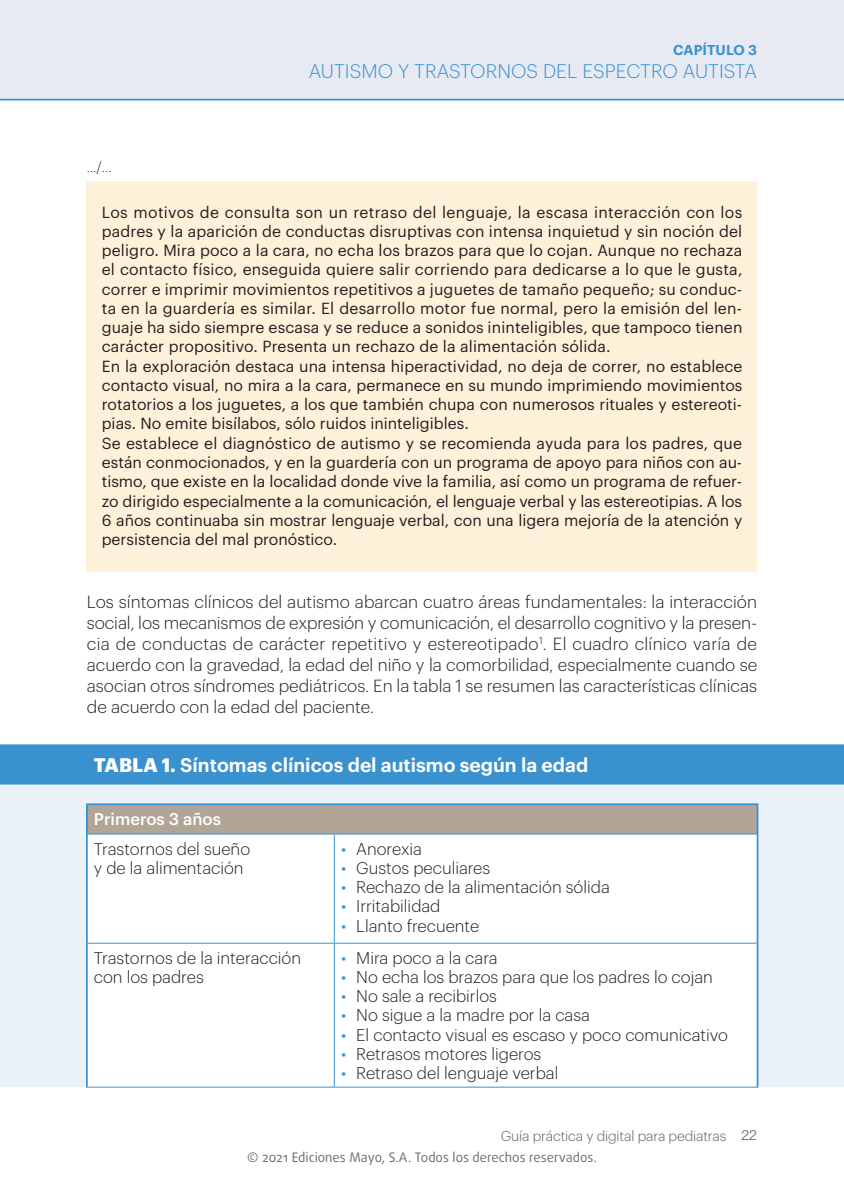
<style>
.page{position:relative;width:844px;height:1191px;background:#fff}
.page>*{position:absolute;margin:0;border:0;box-sizing:border-box;transform-origin:0 0}
.TAULA_titol{font:600 19.25px "Graphik";color:#fff}
.t1{font:300 19.25px "Graphik";letter-spacing:.005em;color:#3992cf}
.TEXT_GENERAL{font:300 17.15px/21px "Graphik";color:#231f20;text-align:justify}
.TAULA_items{font:300 16.62px/19.2px "Graphik";color:#231f20}
.TAULA_items-2{font:500 16.62px "Graphik";color:#fff}
.CC_text{font:15.75px/19.2px "Graphik";color:#231f20;text-align:justify}
.t2{font:300 14px "Graphik";letter-spacing:-.01em;color:#5a5d67}
.t3{font:600 14px "Graphik";letter-spacing:.005em;color:#3992cf}
.CC_text-2{font:300 14px "Graphik";color:#231f20}
.t4{font:13.12px "Daxline Pro";color:#6c6d70}
.s1{font-weight:700}
.s2{color:#3992cf}
.s3{font-family:"Helvetica Neue LT Std"}
</style>
<div class="page">
<div style="left:0;top:0;width:843px;height:99px;background:#e8eaf3"></div>
<hr style="left:0;top:99px;width:843px;height:1px;background:#3992cf">
<div style="left:0;top:744px;width:843px;height:40px;background:#3992cf"></div>
<div style="left:0;top:784px;width:843px;height:303px;background:#eaf1f9"></div>
<div style="left:87px;top:804px;width:670px;height:30px;background:#b2a496"></div>
<svg style="left:88px;top:834px;width:668px;height:252px"></svg>
<hr style="left:86px;top:834px;width:2px;height:109px;background:#3992cf">
<hr style="left:756px;top:834px;width:2px;height:109px;background:#3992cf">
<hr style="left:86px;top:943px;width:2px;height:143px;background:#3992cf">
<hr style="left:756px;top:943px;width:2px;height:143px;background:#3992cf">
<hr style="left:86px;top:803px;width:248px;height:2px;background:#3992cf">
<hr style="left:86px;top:805px;width:2px;height:29px;background:#3992cf">
<hr style="left:334px;top:803px;width:424px;height:2px;background:#3992cf">
<hr style="left:756px;top:805px;width:2px;height:29px;background:#3992cf">
<hr style="left:88px;top:833px;width:246px;height:1px;background:#3992cf">
<hr style="left:334px;top:833px;width:422px;height:1px;background:#3992cf">
<hr style="left:334px;top:834px;width:1px;height:108px;background:#3992cf">
<hr style="left:88px;top:942px;width:246px;height:1px;background:#3992cf">
<hr style="left:334px;top:942px;width:422px;height:1px;background:#3992cf">
<hr style="left:334px;top:943px;width:1px;height:143px;background:#3992cf">
<hr style="left:86px;top:1086px;width:248px;height:1px;background:#3992cf">
<hr style="left:334px;top:1086px;width:424px;height:1px;background:#3992cf">
<div style="left:87px;top:181px;width:669px;height:390px;background:#fef1d9"></div>
<p class="CC_text-2" style="left:87px;top:157px;width:26px">.../...</p>
<p class="t3" style="left:673px;top:39px;width:85px">CAPÍTULO 3</p>
<p class="t1" style="left:308px;top:57px;width:449px">AUTISMO Y TRASTORNOS DEL ESPECTRO AUTISTA</p>
<p class="CC_text" style="left:102px;top:201px;width:642px">Los motivos de consulta son un retraso del lenguaje, la escasa interacción con los padres y la aparición de conductas disruptivas con intensa inquietud y sin noción del peligro. Mira poco a la cara, no echa los brazos para que lo cojan. Aunque no rechaza el contacto físico, enseguida quiere salir corriendo para dedicarse a lo que le gusta, correr e imprimir movimientos repetitivos a juguetes de tamaño pequeño; su conduc&shy;ta en la guardería es similar. El desarrollo motor fue normal, pero la emisión del len&shy;guaje ha sido siempre escasa y se reduce a sonidos ininteligibles, que tampoco tienen carácter propositivo. Presenta un rechazo de la alimentación sólida.</p>
<p class="CC_text" style="left:102px;top:355px;width:642px">En la exploración destaca una intensa hiperactividad, no deja de correr, no establece contacto visual, no mira a la cara, permanece en su mundo imprimiendo movimientos rotatorios a los juguetes, a los que también chupa con numerosos rituales y estereoti&shy;pias. No emite bisílabos, sólo ruidos ininteligibles.</p>
<p class="CC_text" style="left:102px;top:432px;width:642px">Se establece el diagnóstico de autismo y se recomienda ayuda para los padres, que están conmocionados, y en la guardería con un programa de apoyo para niños con au&shy;tismo, que existe en la localidad donde vive la familia, así como un programa de refuer&shy;zo dirigido especialmente a la comunicación, el lenguaje verbal y las estereotipias. A los 6 años continuaba sin mostrar lenguaje verbal, con una ligera mejoría de la atención y persistencia del mal pronóstico.</p>
<p class="TEXT_GENERAL" style="left:87px;top:590px;width:671px">Los síntomas clínicos del autismo abarcan cuatro áreas fundamentales: la interacción social, los mecanismos de expresión y comunicación, el desarrollo cognitivo y la presen&shy;cia de conductas de carácter repetitivo y estereotipado<sup>1</sup>. El cuadro clínico varía de acuerdo con la gravedad, la edad del niño y la comorbilidad, especialmente cuando se asocian otros síndromes pediátricos. En la tabla 1 se resumen las características clínicas de acuerdo con la edad del paciente.</p>
<p class="TAULA_titol" style="left:94px;top:750px;width:496px"><span class="s1">TABLA 1.</span> Síntomas clínicos del autismo según la edad</p>
<p class="TAULA_items-2" style="left:94px;top:806px;width:128px">Primeros 3 años</p>
<p class="TAULA_items" style="left:94px;top:837px;width:158px">Trastornos del sueño y de la alimentación</p>
<p class="TAULA_items" style="left:341px;top:837px;width:82px"><span class="s2">•</span> Anorexia</p>
<p class="TAULA_items" style="left:341px;top:857px;width:150px"><span class="s2">•</span> Gustos peculiares</p>
<p class="TAULA_items" style="left:341px;top:876px;width:270px"><span class="s2">•</span> Rechazo de la alimentación sólida</p>
<p class="TAULA_items" style="left:341px;top:895px;width:101px"><span class="s2">•</span> Irritabilidad</p>
<p class="TAULA_items" style="left:341px;top:914px;width:139px"><span class="s2">•</span> Llanto frecuente</p>
<p class="TAULA_items" style="left:94px;top:946px;width:209px">Trastornos de la interacción con los padres</p>
<p class="TAULA_items" style="left:341px;top:946px;width:158px"><span class="s2">•</span> Mira poco a la cara</p>
<p class="TAULA_items" style="left:341px;top:966px;width:373px"><span class="s2">•</span> No echa los brazos para que los padres lo cojan</p>
<p class="TAULA_items" style="left:341px;top:985px;width:157px"><span class="s2">•</span> No sale a recibirlos</p>
<p class="TAULA_items" style="left:341px;top:1004px;width:250px"><span class="s2">•</span> No sigue a la madre por la casa</p>
<p class="TAULA_items" style="left:341px;top:1023px;width:388px"><span class="s2">•</span> El contacto visual es escaso y poco comunicativo</p>
<p class="TAULA_items" style="left:341px;top:1043px;width:201px"><span class="s2">•</span> Retrasos motores ligeros</p>
<p class="TAULA_items" style="left:341px;top:1062px;width:218px"><span class="s2">•</span> Retraso del lenguaje verbal</p>
<p class="t2" style="left:500px;top:1126px;width:258px">Guía práctica y digital para pediatras <span class="s3">22</span></p>
<p class="t4" style="left:247px;top:1148px;width:351px">© 2021 Ediciones Mayo, S.A. Todos los derechos reservados.</p>
</div>
